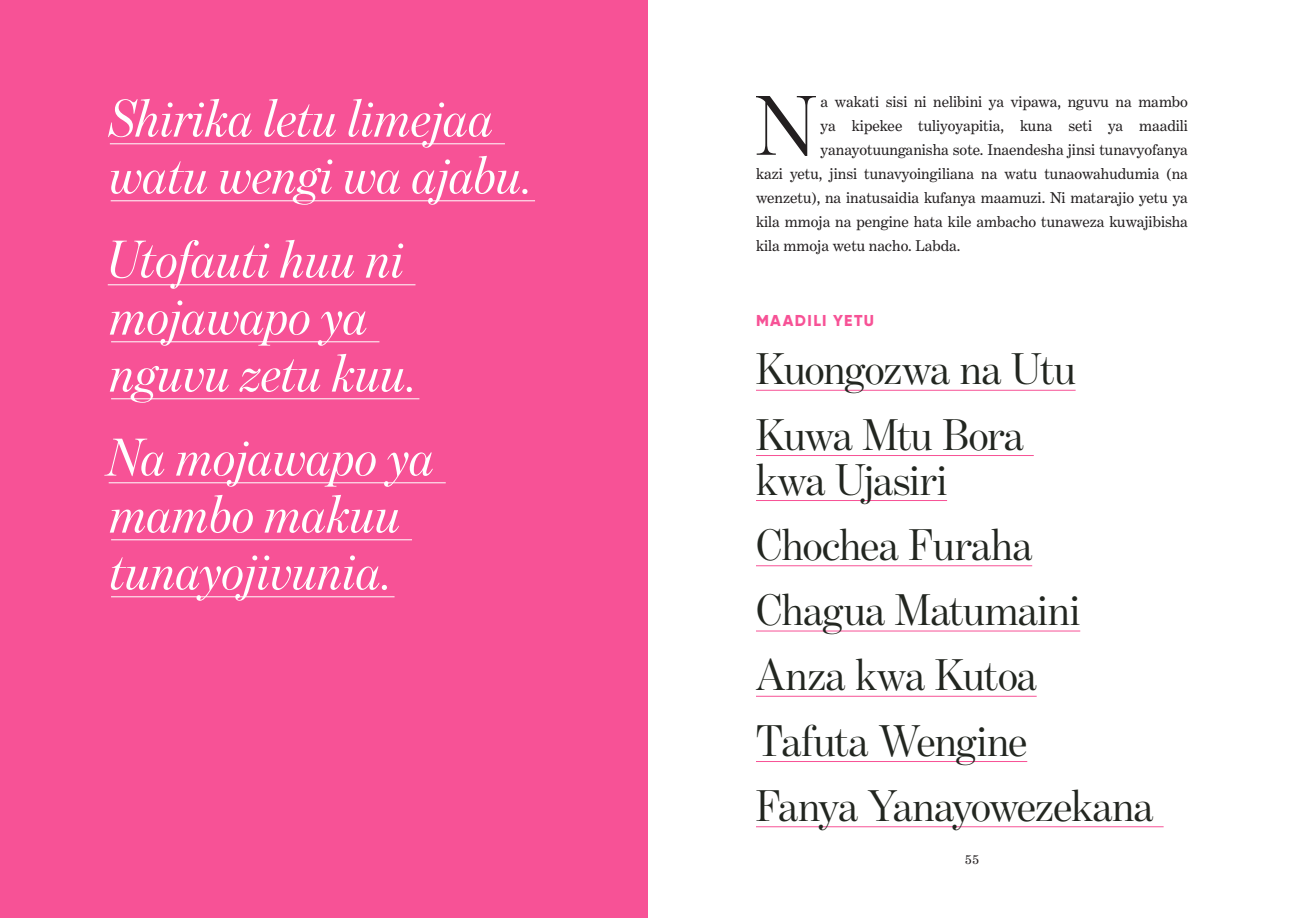
<style>
.page{position:relative;width:1296px;height:918px;background:#fff}
.page>*{position:absolute;margin:0;border:0;box-sizing:border-box;transform-origin:0 0}
.Basic_Body_Benton_10{font:85.95px "Benton Mod Disp";color:#231f20}
.Basic_Body_Benton_10-2{font:italic 54px/57px "Benton Mod Disp";color:#fff}
.Basic_Body_Benton_10-3{font:45px/45px "Benton Mod Disp";letter-spacing:-.005em;color:#222620}
.Basic_Body_Benton_10-4{font:15.75px "Benton Modern";color:#231f20}
.Basic_Body_Benton_10-5{font:800 15.75px "Gilroy";letter-spacing:.085em;color:#f75296}
.t1{font:13.5px "Benton Modern";color:#231f20}
</style>
<div class="page">
<div style="left:0;top:0;width:648px;height:918px;background:#f75296"></div>
<hr style="left:110px;top:143px;width:395px;height:1px;background:#fff">
<hr style="left:111px;top:200px;width:424px;height:1px;background:#fff">
<hr style="left:108px;top:284px;width:308px;height:1px;background:#fff">
<hr style="left:111px;top:341px;width:268px;height:1px;background:#fff">
<hr style="left:111px;top:398px;width:308px;height:1px;background:#fff">
<hr style="left:109px;top:482px;width:337px;height:1px;background:#fff">
<hr style="left:111px;top:539px;width:301px;height:1px;background:#fff">
<hr style="left:111px;top:596px;width:284px;height:1px;background:#fff">
<hr style="left:756px;top:390px;width:320px;height:1px;background:#f75296">
<hr style="left:756px;top:455px;width:278px;height:1px;background:#f75296">
<hr style="left:756px;top:500px;width:191px;height:1px;background:#f75296">
<hr style="left:756px;top:565px;width:276px;height:1px;background:#f75296">
<hr style="left:756px;top:631px;width:324px;height:1px;background:#f75296">
<hr style="left:756px;top:696px;width:281px;height:1px;background:#f75296">
<hr style="left:756px;top:761px;width:271px;height:1px;background:#f75296">
<hr style="left:756px;top:826px;width:408px;height:1px;background:#f75296">
<p class="Basic_Body_Benton_10-2" style="left:110px;top:89px;width:427px">Shirika letu limejaa watu wengi wa ajabu.</p>
<p class="Basic_Body_Benton_10-2" style="left:108px;top:230px;width:313px">Utofauti huu ni mojawapo ya nguvu zetu kuu.</p>
<p class="Basic_Body_Benton_10-2" style="left:109px;top:428px;width:329px">Na mojawapo ya mambo makuu tunayojivunia.</p>
<p class="Basic_Body_Benton_10" style="left:756px;top:79px;width:61px">N</p>
<p class="Basic_Body_Benton_10-4" style="left:821px;top:93px;width:369px">a wakati sisi ni nelibini ya vipawa, nguvu na mambo</p>
<p class="Basic_Body_Benton_10-4" style="left:821px;top:117px;width:369px">ya kipekee tuliyoyapitia, kuna seti ya maadili</p>
<p class="Basic_Body_Benton_10-4" style="left:821px;top:141px;width:369px">yanayotuunganisha sote. Inaendesha jinsi tunavyofanya</p>
<p class="Basic_Body_Benton_10-4" style="left:756px;top:165px;width:433px">kazi yetu, jinsi tunavyoingiliana na watu tunaowahudumia (na</p>
<p class="Basic_Body_Benton_10-4" style="left:756px;top:189px;width:434px">wenzetu), na inatusaidia kufanya maamuzi. Ni matarajio yetu ya</p>
<p class="Basic_Body_Benton_10-4" style="left:756px;top:213px;width:434px">kila mmoja na pengine hata kile ambacho tunaweza kuwajibisha</p>
<p class="Basic_Body_Benton_10-4" style="left:756px;top:237px;width:206px">kila mmoja wetu nacho. Labda.</p>
<p class="Basic_Body_Benton_10-5" style="left:756px;top:310px;width:120px">MAADILI YETU</p>
<p class="Basic_Body_Benton_10-3" style="left:756px;top:347px;width:321px">Kuongozwa na Utu</p>
<p class="Basic_Body_Benton_10-3" style="left:756px;top:412px;width:269px">Kuwa Mtu Bora kwa Ujasiri</p>
<p class="Basic_Body_Benton_10-3" style="left:756px;top:522px;width:278px">Chochea Furaha</p>
<p class="Basic_Body_Benton_10-3" style="left:756px;top:587px;width:326px">Chagua Matumaini</p>
<p class="Basic_Body_Benton_10-3" style="left:756px;top:653px;width:282px">Anza kwa Kutoa</p>
<p class="Basic_Body_Benton_10-3" style="left:756px;top:718px;width:273px">Tafuta Wengine</p>
<p class="Basic_Body_Benton_10-3" style="left:756px;top:783px;width:399px">Fanya Yanayowezekana</p>
<p class="t1" style="left:965px;top:852px;width:15px">55</p>
</div>
